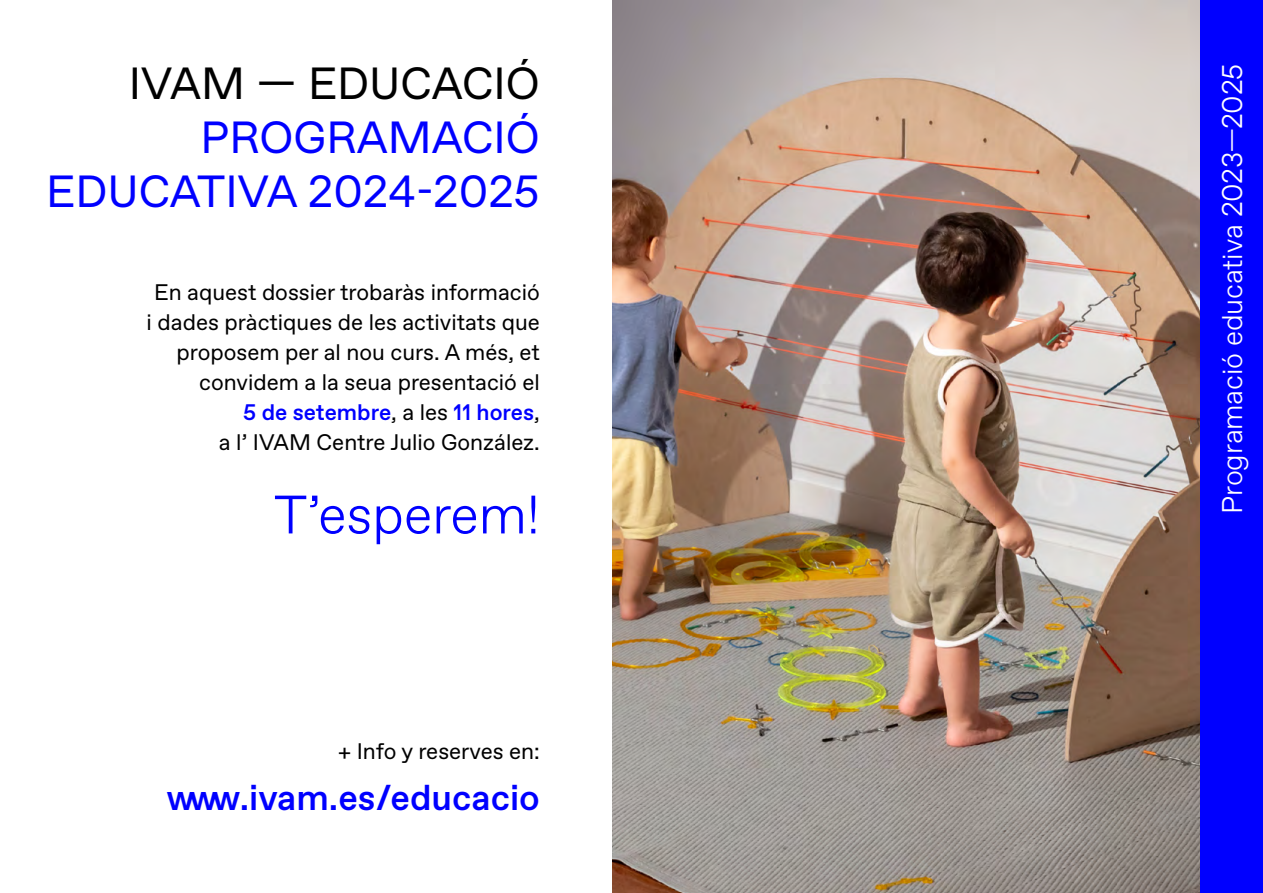
<style>
.page{position:relative;width:1263px;height:893px;background:#fff}
.page>*{position:absolute;margin:0;border:0;box-sizing:border-box;transform-origin:0 0}
.t1{font:300 54px "IVAM Favorit Pro";color:#00f}
.t2{font:45px/54px "IVAM Favorit Pro";color:#00f;text-align:right}
.t3{font:45px "IVAM Favorit Pro";color:#000}
.t4{font:500 36px "IVAM Favorit Pro";color:#00f}
.t5{font:300 28.5px "IVAM Favorit Pro";letter-spacing:-.01em;color:#fff}
.t6{font:22.5px/30px "IVAM Favorit Pro";color:#000;text-align:right}
.s1{font-weight:500;color:#00f}
</style>
<div class="page">
<div style="left:1199px;top:0;width:64px;height:893px;background:#00f"></div>
<img style="left:612px;top:0;width:587px;height:893px">
<h2 class="t3" style="left:129px;top:57px;width:413px">IVAM — EDUCACIÓ</h2>
<h2 class="t2" style="left:46px;top:111px;width:495px">PROGRAMACIÓ<br>EDUCATIVA 2024-2025</h2>
<p class="t6" style="left:147px;top:278px;width:395px">En aquest dossier trobaràs informació i dades pràctiques de les activitats que proposem per al nou curs. A més, et convidem a la seua presentació el<br><span class="s1">5 de setembre</span>, a les <span class="s1">11 hores</span>,<br>a l’ IVAM Centre Julio González.</p>
<h1 class="t1" style="left:274px;top:484px;width:267px">T’esperem!</h1>
<p class="t6" style="left:338px;top:736px;width:203px">+ Info y reserves en:</p>
<h3 class="t4" style="left:167px;top:776px;width:375px">www.ivam.es/educacio</h3>
<p class="t5" style="left:1216px;top:514px;width:452px;rotate:-90deg">Programació educativa 2023—2025</p>
</div>
